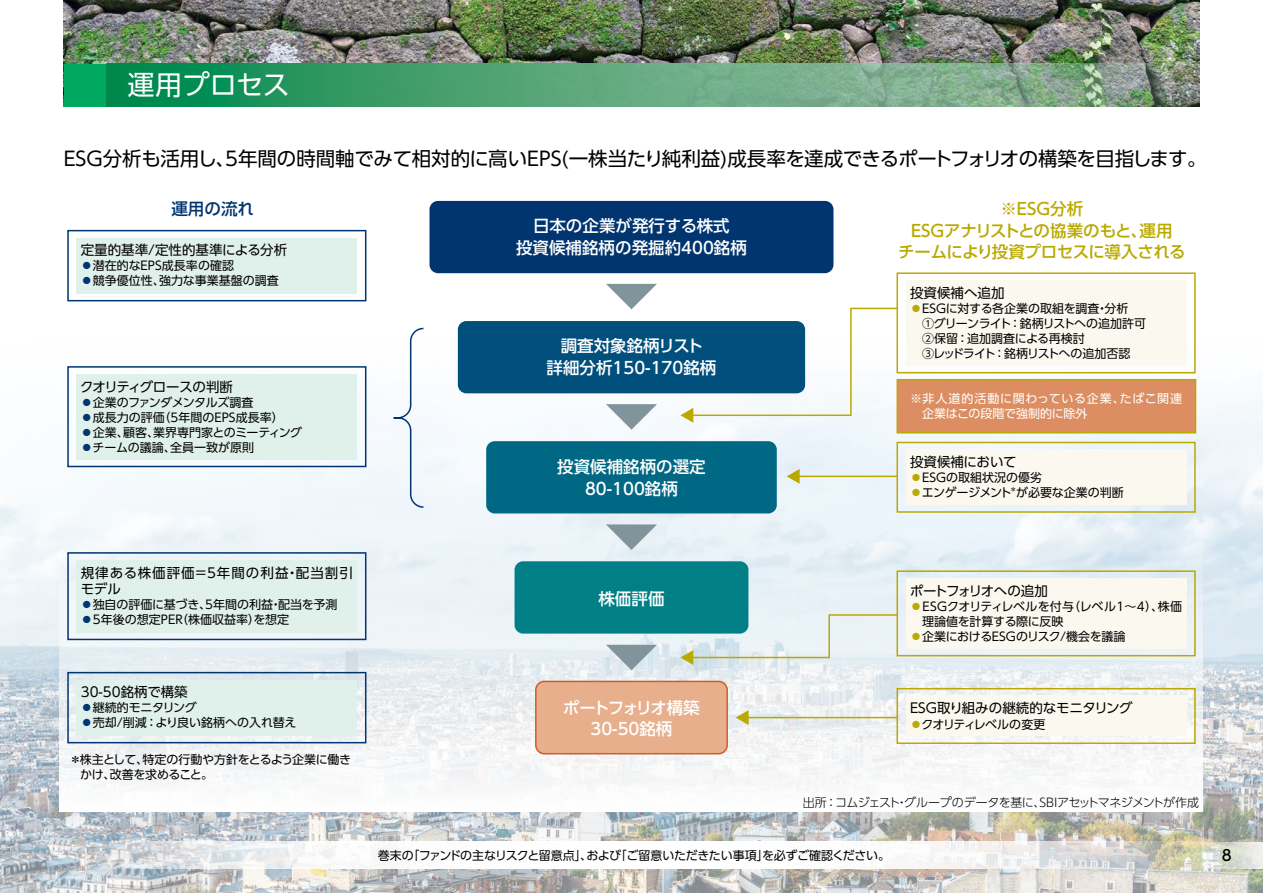
<style>
.page{position:relative;width:1263px;height:893px;background:#fff}
.page>*{position:absolute;margin:0;border:0;box-sizing:border-box;transform-origin:0 0}
.t1{font:27px "UD Shin Go Pro";letter-spacing:.005em;color:#fff}
.t2{font:19.5px "UD Shin Go Pro";letter-spacing:-.02em;color:#000}
.t3{font:500 16.5px/21.5px "UD Shin Go Pro";color:#fff;text-align:center}
.t4{font:500 16.5px/21.5px "UD Shin Go Pro";letter-spacing:-.015em;color:#baa900;text-align:center}
.t5{font:500 16.5px "UD Shin Go Pro";color:#003570}
.t6{font:500 15px "UD Shin Go Pro";color:#000}
.t7{font:13.5px "UD Shin Go Pro";color:#000}
.t8{font:13.5px/16.5px "UD Shin Go Pro";letter-spacing:.075em;color:#000}
.t9{font:13.5px "UD Shin Go Pro";letter-spacing:-.025em;color:#000}
.t10{font:13.5px "UD Shin Go Pro";letter-spacing:-.07em;color:#000}
.t11{font:12px/15px "UD Shin Go Pro";color:#000}
.t12{font:12px/15px "UD Shin Go Pro";letter-spacing:-.02em;color:#000}
.t13{font:12px "UD Shin Go Pro";letter-spacing:-.03em;color:#000}
.t14{font:12px/15px "UD Shin Go Pro";letter-spacing:-.025em;color:#000}
.t15{font:300 12px "UD Shin Go Pro";letter-spacing:-.035em;color:#000}
.t16{font:12px/15px "UD Shin Go Pro";letter-spacing:.03em;color:#fff}
.t17{font:12px "UD Shin Go Pro";letter-spacing:-.035em;color:#000}
.t18{font:12px "UD Shin Go Pro";letter-spacing:-.06em;color:#000}
.t19{font:7.05px "UD Shin Go Pro";color:#000}
.s1{color:#003570}
.s2{color:#baa900}
</style>
<div class="page">
<img style="left:0;top:0;width:1263px;height:893px">
<svg style="left:60px;top:502px;width:1143px;height:310px;fill:#eff4f8"></svg>
<div style="left:536px;top:681px;width:191px;height:73px;background:#e7af8c;border-radius:9px"></div>
<div style="left:535px;top:681px;width:193px;height:73px;border:2px solid #cd5e2c;border-radius:9px"></div>
<div style="left:514px;top:561px;width:234px;height:73px;background:#008086;border-radius:9px"></div>
<div style="left:486px;top:441px;width:291px;height:72px;background:#006884;border-radius:9px"></div>
<div style="left:458px;top:321px;width:347px;height:72px;background:#004f7d;border-radius:9px"></div>
<div style="left:429px;top:201px;width:404px;height:72px;background:#003570;border-radius:9px"></div>
<svg style="left:606px;top:284px;width:51px;height:25px"></svg>
<svg style="left:606px;top:404px;width:51px;height:26px"></svg>
<svg style="left:606px;top:524px;width:51px;height:26px"></svg>
<svg style="left:606px;top:645px;width:51px;height:25px"></svg>
<div style="left:77px;top:238px;width:280px;height:55px;background:#e0f0eb"></div>
<div style="left:67px;top:230px;width:299px;height:71px;border:2px solid #003570"></div>
<div style="left:77px;top:374px;width:280px;height:85px;background:#e0f0eb"></div>
<div style="left:67px;top:366px;width:299px;height:101px;border:2px solid #003570"></div>
<div style="left:77px;top:560px;width:280px;height:72px;background:#e0f0eb"></div>
<div style="left:67px;top:552px;width:299px;height:88px;border:2px solid #003570"></div>
<div style="left:77px;top:680px;width:280px;height:55px;background:#e0f0eb"></div>
<div style="left:67px;top:672px;width:299px;height:71px;border:2px solid #003570"></div>
<div style="left:906px;top:280px;width:280px;height:85px;background:#fbf9ef"></div>
<div style="left:896px;top:272px;width:300px;height:101px;border:2px solid #baa900"></div>
<div style="left:897px;top:380px;width:298px;height:53px;background:#dc8e62"></div>
<div style="left:896px;top:379px;width:300px;height:54px;border:2px solid #baa900"></div>
<div style="left:906px;top:450px;width:280px;height:55px;background:#fbf9ef"></div>
<div style="left:896px;top:442px;width:300px;height:71px;border:2px solid #baa900"></div>
<hr style="left:797px;top:476px;width:100px;height:1px;background:#baa900">
<svg style="left:787px;top:469px;width:13px;height:15px"></svg>
<div style="left:906px;top:578px;width:280px;height:70px;background:#fbf9ef"></div>
<div style="left:896px;top:570px;width:300px;height:86px;border:2px solid #baa900"></div>
<svg style="left:680px;top:613px;width:219px;height:52px;background:#c8dedb"></svg>
<svg style="left:680px;top:307px;width:219px;height:116px"></svg>
<div style="left:906px;top:696px;width:280px;height:40px;background:#fbf9ef"></div>
<div style="left:896px;top:688px;width:300px;height:56px;border:2px solid #baa900"></div>
<hr style="left:746px;top:717px;width:151px;height:1px;background:#baa900">
<svg style="left:736px;top:710px;width:13px;height:15px"></svg>
<svg style="left:392px;top:327px;width:33px;height:182px"></svg>
<svg style="left:64px;top:842px;width:1114px;height:26px"></svg>
<svg style="left:1178px;top:842px;width:85px;height:26px;background:#dcdecd"></svg>
<img style="left:64px;top:0;width:1135px;height:64px">
<div style="left:64px;top:64px;width:42px;height:42px;background:#00a95f"></div>
<svg style="left:106px;top:64px;width:1093px;height:42px;background:#59a179"></svg>
<h1 class="t1" style="left:128px;top:63px;width:164px">運用プロセス</h1>
<h2 class="t2" style="left:64px;top:143px;width:1144px">ESG分析も活用し、5年間の時間軸でみて相対的に高いEPS(一株当たり純利益)成長率を達成できるポートフォリオの構築を目指します。</h2>
<h3 class="t5" style="left:171px;top:196px;width:84px">運用の流れ</h3>
<p class="t7" style="left:81px;top:239px;width:208px">定量的基準/定性的基準による分析</p>
<p class="t11" style="left:81px;top:258px;width:155px"><span class="s1">●</span>潜在的なEPS成長率の確認</p>
<p class="t11" style="left:81px;top:272px;width:200px"><span class="s1">●</span>競争優位性、強力な事業基盤の調査</p>
<p class="t9" style="left:80px;top:376px;width:154px">クオリティグロースの判断</p>
<p class="t17" style="left:81px;top:393px;width:174px"><span class="s1">●</span>企業のファンダメンタルズ調査</p>
<p class="t11" style="left:81px;top:409px;width:204px"><span class="s1">●</span>成長力の評価（5年間のEPS成長率）</p>
<p class="t13" style="left:81px;top:423px;width:223px"><span class="s1">●</span>企業、顧客、業界専門家とのミーティング</p>
<p class="t11" style="left:81px;top:439px;width:175px"><span class="s1">●</span>チームの議論、全員一致が原則</p>
<h3 class="t3" style="left:516px;top:215px;width:232px">日本の企業が発行する株式<br>投資候補銘柄の発掘約400銘柄</h3>
<h3 class="t3" style="left:547px;top:335px;width:171px">調査対象銘柄リスト<br>詳細分析150-170銘柄</h3>
<h3 class="t3" style="left:557px;top:456px;width:150px">投資候補銘柄の選定<br>80-100銘柄</h3>
<h3 class="t4" style="left:898px;top:198px;width:289px">※ESG分析<br>ESGアナリストとの協業のもと、運用<br>チームにより投資プロセスに導入される</h3>
<p class="t7" style="left:910px;top:282px;width:96px">投資候補へ追加</p>
<p class="t12" style="left:910px;top:301px;width:238px"><span class="s2">●</span>ESGに対する各企業の取組を調査・分析　①グリーンライト：銘柄リストへの追加許可　②保留：追加調査による再検討<br>　③レッドライト：銘柄リストへの追加否認</p>
<p class="t16" style="left:922px;top:391px;width:262px;text-indent:-12px">※非人道的活動に関わっている企業、たばこ関連企業はこの段階で強制的に除外</p>
<p class="t7" style="left:910px;top:451px;width:108px">投資候補において</p>
<p class="t11" style="left:910px;top:470px;width:134px"><span class="s2">●</span>ESGの取組状況の優劣</p>
<p class="t11" style="left:910px;top:485px;width:215px"><span class="s2">●</span>エンゲージメントが必要な企業の判断</p>
<p class="t19" style="left:1010px;top:483px;width:8px">＊</p>
<p class="t8" style="left:81px;top:564px;width:274px">規律ある株価評価=5年間の利益・配当割引モデル</p>
<p class="t11" style="left:81px;top:597px;width:258px"><span class="s1">●</span>独自の評価に基づき、5年間の利益・配当を予測</p>
<p class="t11" style="left:81px;top:611px;width:210px"><span class="s1">●</span>5年後の想定PER（株価収益率）を想定</p>
<p class="t7" style="left:81px;top:681px;width:108px">30-50銘柄で構築</p>
<p class="t14" style="left:81px;top:700px;width:117px"><span class="s1">●</span>継続的モニタリング</p>
<p class="t11" style="left:81px;top:714px;width:217px"><span class="s1">●</span>売却/削減：より良い銘柄への入れ替え</p>
<p class="t14" style="left:80px;top:752px;width:272px;text-indent:-10px">＊株主として、特定の行動や方針をとるよう企業に働きかけ、改善を求めること。</p>
<h3 class="t3" style="left:598px;top:587px;width:67px">株価評価</h3>
<h3 class="t3" style="left:563px;top:696px;width:138px">ポートフォリオ構築<br>30-50銘柄</h3>
<p class="t10" style="left:910px;top:580px;width:140px">ポートフォリオへの追加</p>
<p class="t11" style="left:922px;top:599px;width:262px;text-indent:-12px"><span class="s2">●</span>ESGクオリティレベルを付与（レベル1～4）、株価理論値を計算する際に反映</p>
<p class="t14" style="left:910px;top:629px;width:217px"><span class="s2">●</span>企業におけるESGのリスク/機会を議論</p>
<p class="t7" style="left:910px;top:697px;width:224px">ESG取り組みの継続的なモニタリング</p>
<p class="t18" style="left:910px;top:714px;width:137px"><span class="s2">●</span>クオリティレベルの変更</p>
<p class="t15" style="left:803px;top:792px;width:398px">出所：コムジェスト・グループのデータを基に、SBIアセットマネジメントが作成</p>
<p class="t13" style="left:378px;top:845px;width:514px">巻末の「ファンドの主なリスクと留意点」、および「ご留意いただきたい事項」を必ずご確認ください。</p>
<p class="t6" style="left:1222px;top:843px;width:11px">8</p>
</div>
